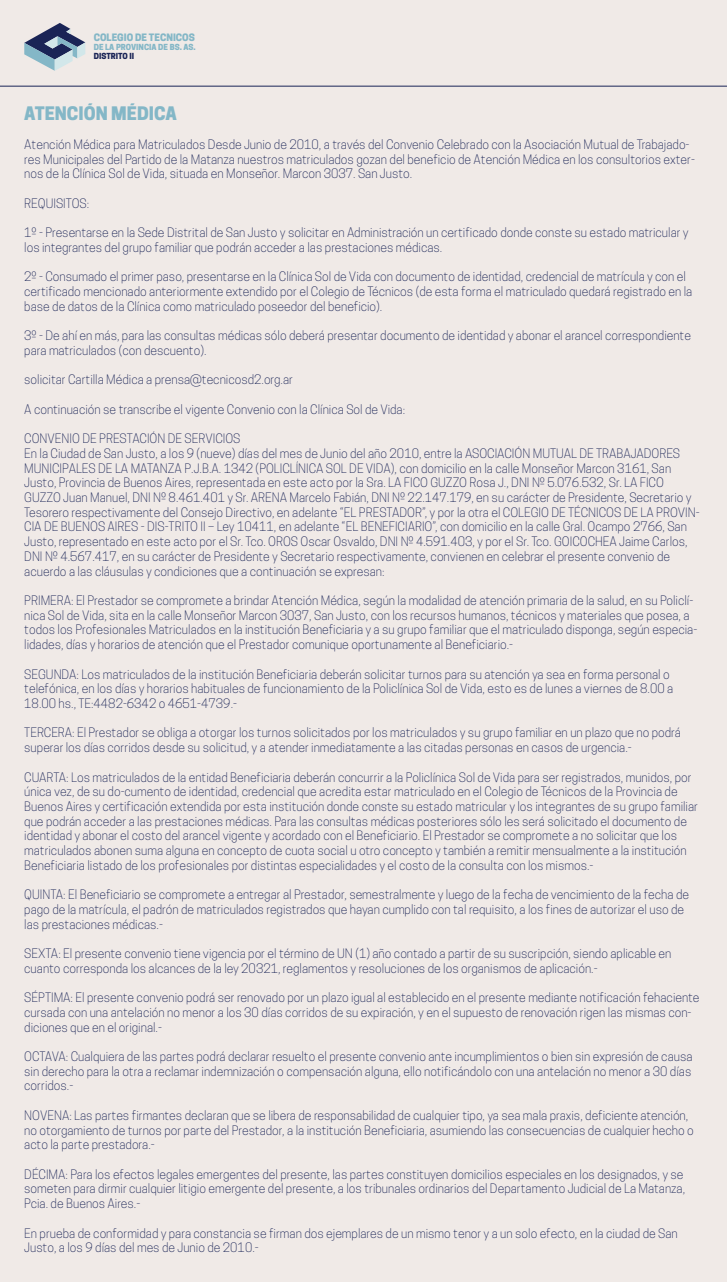
<style>
.page{position:relative;width:727px;height:1282px;background:#fff}
.page>*{position:absolute;margin:0;border:0;box-sizing:border-box;transform-origin:0 0}
.t1{font:700 17.5px "Cooper Hewitt";color:#84b7c7}
.t2{font:300 12.25px/14.7px "Cooper Hewitt";color:#1a2456}
.t3{font:700 9.62px "Cooper Hewitt";color:#84b7c7}
.t4{font:700 7.88px "Cooper Hewitt";color:#84b7c7}
.t5{font:700 7.88px "Cooper Hewitt";color:#1a2456}
</style>
<div class="page">
<div style="left:0;top:0;width:726px;height:1281px;background:#f0eae7"></div>
<hr style="left:0;top:86px;width:726px;height:1px;background:#1a2456">
<svg style="left:24px;top:23px;width:61px;height:48px"></svg>
<p class="t3" style="left:94px;top:31px;width:103px">COLEGIO DE TECNICOS</p>
<p class="t4" style="left:94px;top:42px;width:103px">DE LA PROVINCIA DE BS. AS.</p>
<p class="t5" style="left:94px;top:52px;width:42px">DISTRITO II</p>
<h1 class="t1" style="left:24px;top:102px;width:154px">ATENCIÓN MÉDICA</h1>
<p class="t2" style="left:24px;top:137px;width:672px">Atención Médica para Matriculados Desde Junio de 2010, a través del Convenio Celebrado con la Asociación Mutual de Trabajado&shy;res Municipales del Partido de la Matanza nuestros matriculados gozan del beneficio de Atención Médica en los consultorios exter&shy;nos de la Clínica Sol de Vida, situada en Monseñor. Marcon 3037. San Justo.</p>
<p class="t2" style="left:24px;top:196px;width:66px">REQUISITOS:</p>
<p class="t2" style="left:24px;top:225px;width:665px">1º - Presentarse en la Sede Distrital de San Justo y solicitar en Administración un certificado donde conste su estado matricular y los integrantes del grupo familiar que podrán acceder a las prestaciones médicas.</p>
<p class="t2" style="left:24px;top:269px;width:669px">2º - Consumado el primer paso, presentarse en la Clínica Sol de Vida con documento de identidad, credencial de matrícula y con el certificado mencionado anteriormente extendido por el Colegio de Técnicos (de esta forma el matriculado quedará registrado en la base de datos de la Clínica como matriculado poseedor del beneficio).</p>
<p class="t2" style="left:24px;top:328px;width:668px">3º - De ahí en más, para las consultas médicas sólo deberá presentar documento de identidad y abonar el arancel correspondiente para matriculados (con descuento).</p>
<p class="t2" style="left:24px;top:372px;width:270px">solicitar Cartilla Médica a prensa@tecnicosd2.org.ar</p>
<p class="t2" style="left:24px;top:402px;width:382px">A continuación se transcribe el vigente Convenio con la Clínica Sol de Vida:</p>
<p class="t2" style="left:24px;top:431px;width:676px">CONVENIO DE PRESTACIÓN DE SERVICIOS<br>En la Ciudad de San Justo, a los 9 (nueve) días del mes de Junio del año 2010, entre la ASOCIACIÓN MUTUAL DE TRABAJADORES MUNICIPALES DE LA MATANZA P.J.B.A. 1342 (POLICLÍNICA SOL DE VIDA), con domicilio en la calle Monseñor Marcon 3161, San Justo, Provincia de Buenos Aires, representada en este acto por la Sra. LA FICO GUZZO Rosa J., DNI Nº 5.076.532, Sr. LA FICO GUZZO Juan Manuel, DNI Nº 8.461.401 y Sr. ARENA Marcelo Fabián, DNI Nº 22.147.179, en su carácter de Presidente, Secretario y Tesorero respectivamente del Consejo Directivo, en adelante “EL PRESTADOR”, y por la otra el COLEGIO DE TÉCNICOS DE LA PROVIN-CIA DE BUENOS AIRES - DIS-TRITO II – Ley 10411, en adelante “EL BENEFICIARIO”, con domicilio en la calle Gral. Ocampo 2766, San Justo, representado en este acto por el Sr. Tco. OROS Oscar Osvaldo, DNI Nº 4.591.403, y por el Sr. Tco. GOICOCHEA Jaime Carlos, DNI Nº 4.567.417, en su carácter de Presidente y Secretario respectivamente, convienen en celebrar el presente convenio de acuerdo a las cláusulas y condiciones que a continuación se expresan:</p>
<p class="t2" style="left:24px;top:593px;width:674px">PRIMERA: El Prestador se compromete a brindar Atención Médica, según la modalidad de atención primaria de la salud, en su Policlí&shy;nica Sol de Vida, sita en la calle Monseñor Marcon 3037, San Justo, con los recursos humanos, técnicos y materiales que posea, a todos los Profesionales Matriculados en la institución Beneficiaria y a su grupo familiar que el matriculado disponga, según especia&shy;lidades, días y horarios de atención que el Prestador comunique oportunamente al Beneficiario.-</p>
<p class="t2" style="left:24px;top:666px;width:650px">SEGUNDA: Los matriculados de la institución Beneficiaria deberán solicitar turnos para su atención ya sea en forma personal o telefónica, en los días y horarios habituales de funcionamiento de la Policlínica Sol de Vida, esto es de lunes a viernes de 8.00 a<br>18.00 hs., TE:4482-6342 o 4651-4739.-</p>
<p class="t2" style="left:24px;top:725px;width:658px">TERCERA: El Prestador se obliga a otorgar los turnos solicitados por los matriculados y su grupo familiar en un plazo que no podrá superar los días corridos desde su solicitud, y a atender inmediatamente a las citadas personas en casos de urgencia.-</p>
<p class="t2" style="left:24px;top:769px;width:675px">CUARTA: Los matriculados de la entidad Beneficiaria deberán concurrir a la Policlínica Sol de Vida para ser registrados, munidos, por única vez, de su do-cumento de identidad, credencial que acredita estar matriculado en el Colegio de Técnicos de la Provincia de Buenos Aires y certificación extendida por esta institución donde conste su estado matricular y los integrantes de su grupo familiar que podrán acceder a las prestaciones médicas. Para las consultas médicas posteriores sólo les será solicitado el documento de identidad y abonar el costo del arancel vigente y acordado con el Beneficiario. El Prestador se compromete a no solicitar que los matriculados abonen suma alguna en concepto de cuota social u otro concepto y también a remitir mensualmente a la institución Beneficiaria listado de los profesionales por distintas especialidades y el costo de la consulta con los mismos.-</p>
<p class="t2" style="left:24px;top:887px;width:666px">QUINTA: El Beneficiario se compromete a entregar al Prestador, semestralmente y luego de la fecha de vencimiento de la fecha de pago de la matrícula, el padrón de matriculados registrados que hayan cumplido con tal requisito, a los fines de autorizar el uso de las prestaciones médicas.-</p>
<p class="t2" style="left:24px;top:945px;width:648px">SEXTA: El presente convenio tiene vigencia por el término de UN (1) año contado a partir de su suscripción, siendo aplicable en cuanto corresponda los alcances de la ley 20321, reglamentos y resoluciones de los organismos de aplicación.-</p>
<p class="t2" style="left:24px;top:990px;width:676px">SÉPTIMA: El presente convenio podrá ser renovado por un plazo igual al establecido en el presente mediante notificación fehaciente cursada con una antelación no menor a los 30 días corridos de su expiración, y en el supuesto de renovación rigen las mismas con&shy;diciones que en el original.-</p>
<p class="t2" style="left:24px;top:1048px;width:669px;text-align:justify">OCTAVA: Cualquiera de las partes podrá declarar resuelto el presente convenio ante incumplimientos o bien sin expresión de causa sin derecho para la otra a reclamar indemnización o compensación alguna, ello notificándolo con una antelación no menor a 30 días corridos.-</p>
<p class="t2" style="left:24px;top:1107px;width:670px">NOVENA: Las partes firmantes declaran que se libera de responsabilidad de cualquier tipo, ya sea mala praxis, deficiente atención, no otorgamiento de turnos por parte del Prestador, a la institución Beneficiaria, asumiendo las consecuencias de cualquier hecho o acto la parte prestadora.-</p>
<p class="t2" style="left:24px;top:1166px;width:662px">DÉCIMA: Para los efectos legales emergentes del presente, las partes constituyen domicilios especiales en los designados, y se someten para dirmir cualquier litigio emergente del presente, a los tribunales ordinarios del Departamento Judicial de La Matanza,<br>Pcia. de Buenos Aires.-</p>
<p class="t2" style="left:24px;top:1225px;width:655px">En prueba de conformidad y para constancia se firman dos ejemplares de un mismo tenor y a un solo efecto, en la ciudad de San<br>Justo, a los 9 días del mes de Junio de 2010.-</p>
</div>
